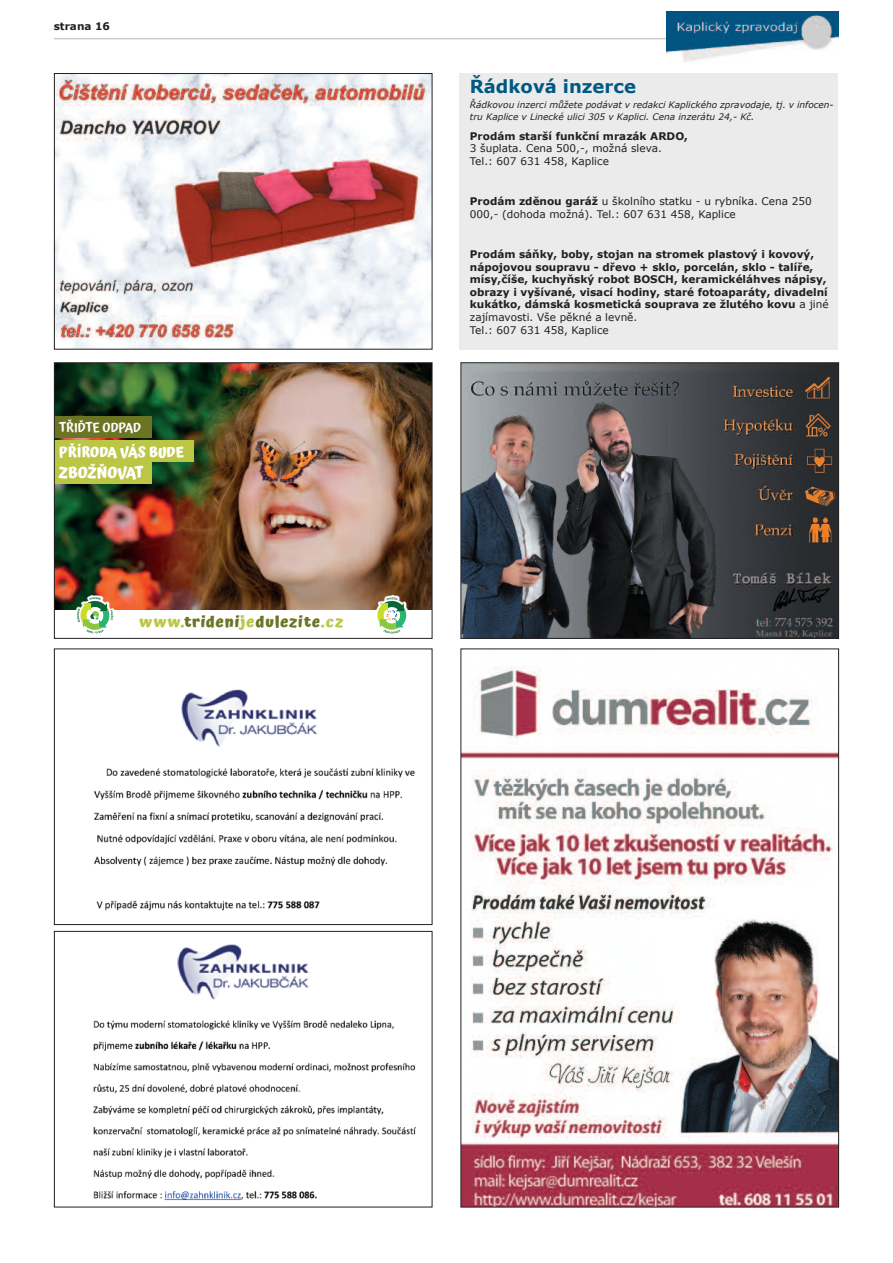
<style>
.page{position:relative;width:893px;height:1263px;background:#fff}
.page>*{position:absolute;margin:0;border:0;box-sizing:border-box;transform-origin:0 0}
.t1{font:700 18px "Verdana";color:#005883}
.t2{font:700 15.45px "Atma";letter-spacing:.05em;color:#6a7423}
.t3{font:700 15.45px "Atma";color:#fff}
.t4{font:700 14.25px "Atma";color:#fff}
.t5{font:600 12.9px "Atma";color:#fff}
.t6{font:700 10.5px/12.6px "Verdana";color:#231f20}
.t7{font:10.5px/12.6px "Verdana";color:#231f20}
.t8{font:italic 9px/12px "Verdana";color:#231f20}
.s1{color:#bcc645}
.s2{font-weight:700}
.s3{font-weight:400}
</style>
<div class="page">
<hr style="left:54px;top:38px;width:784px;height:1px;background:#cbcccd">
<img style="left:666px;top:11px;width:173px;height:51px">
<img style="left:56px;top:364px;width:374px;height:246px">
<div style="left:55px;top:440px;width:139px;height:22px;background:#bcc645"></div>
<div style="left:55px;top:462px;width:97px;height:22px;background:#bcc645"></div>
<div style="left:55px;top:416px;width:97px;height:22px;background:#6a7423"></div>
<svg style="left:75px;top:595px;width:40px;height:39px"></svg>
<svg style="left:77px;top:597px;width:36px;height:36px"></svg>
<svg style="left:375px;top:595px;width:33px;height:39px"></svg>
<svg style="left:377px;top:597px;width:29px;height:36px"></svg>
<div style="left:54px;top:362px;width:378px;height:277px;border:1px solid #231f20"></div>
<img style="left:462px;top:666px;width:375px;height:539px">
<img style="left:93px;top:944px;width:323px;height:257px">
<div style="left:54px;top:931px;width:378px;height:276px;border:1px solid #231f20"></div>
<img style="left:56px;top:75px;width:374px;height:273px">
<div style="left:54px;top:73px;width:378px;height:277px;border:1px solid #231f20"></div>
<img style="left:462px;top:364px;width:375px;height:273px">
<div style="left:460px;top:362px;width:379px;height:277px;border:1px solid #231f20"></div>
<img style="left:93px;top:689px;width:322px;height:222px">
<div style="left:54px;top:648px;width:378px;height:277px;border:1px solid #231f20"></div>
<div style="left:460px;top:73px;width:378px;height:277px;background:#ecebeb"></div>
<p class="t6" style="left:54px;top:19px;width:58px">strana 16</p>
<p class="t5" style="left:59px;top:418px;width:84px">TŘIĎTE ODPAD</p>
<h3 class="t4" style="left:59px;top:444px;width:127px">PŘÍRODA VÁS BUDE</h3>
<h2 class="t3" style="left:59px;top:464px;width:86px">ZBOŽŇOVAT</h2>
<h2 class="t2" style="left:140px;top:612px;width:205px"><span class="s1">www.</span>trideni<span class="s1">je</span>dulezite<span class="s1">.cz</span></h2>
<h1 class="t1" style="left:470px;top:75px;width:168px">Řádková inzerce</h1>
<p class="t8" style="left:470px;top:98px;width:365px">Řádkovou inzerci můžete podávat v redakci Kaplického zpravodaje, tj. v infocen&shy;tru Kaplice v Linecké ulici 305 v Kaplici. Cena inzerátu 24,- Kč.</p>
<p class="t6" style="left:470px;top:129px;width:220px">Prodám starší funkční mrazák ARDO,</p>
<p class="t7" style="left:470px;top:142px;width:194px">3 šuplata. Cena 500,-, možná sleva.<br>Tel.: 607 631 458, Kaplice</p>
<p class="t7" style="left:470px;top:195px;width:343px"><span class="s2">Prodám zděnou garáž</span> u školního statku - u rybníka. Cena 250<br>000,- (dohoda možná). Tel.: 607 631 458, Kaplice</p>
<p class="t6" style="left:470px;top:247px;width:360px">Prodám sáňky, boby, stojan na stromek plastový i kovový, nápojovou soupravu - dřevo + sklo, porcelán, sklo - talíře, mísy,číše, kuchyňský robot BOSCH, keramickéláhves nápisy, obrazy i vyšívané, visací hodiny, staré fotoaparáty, divadelní kukátko, dámská kosmetická souprava ze žlutého kovu <span class="s3">a jiné zajímavosti. Vše pěkné a levně.<br>Tel.: 607 631 458, Kaplice</span></p>
</div>
